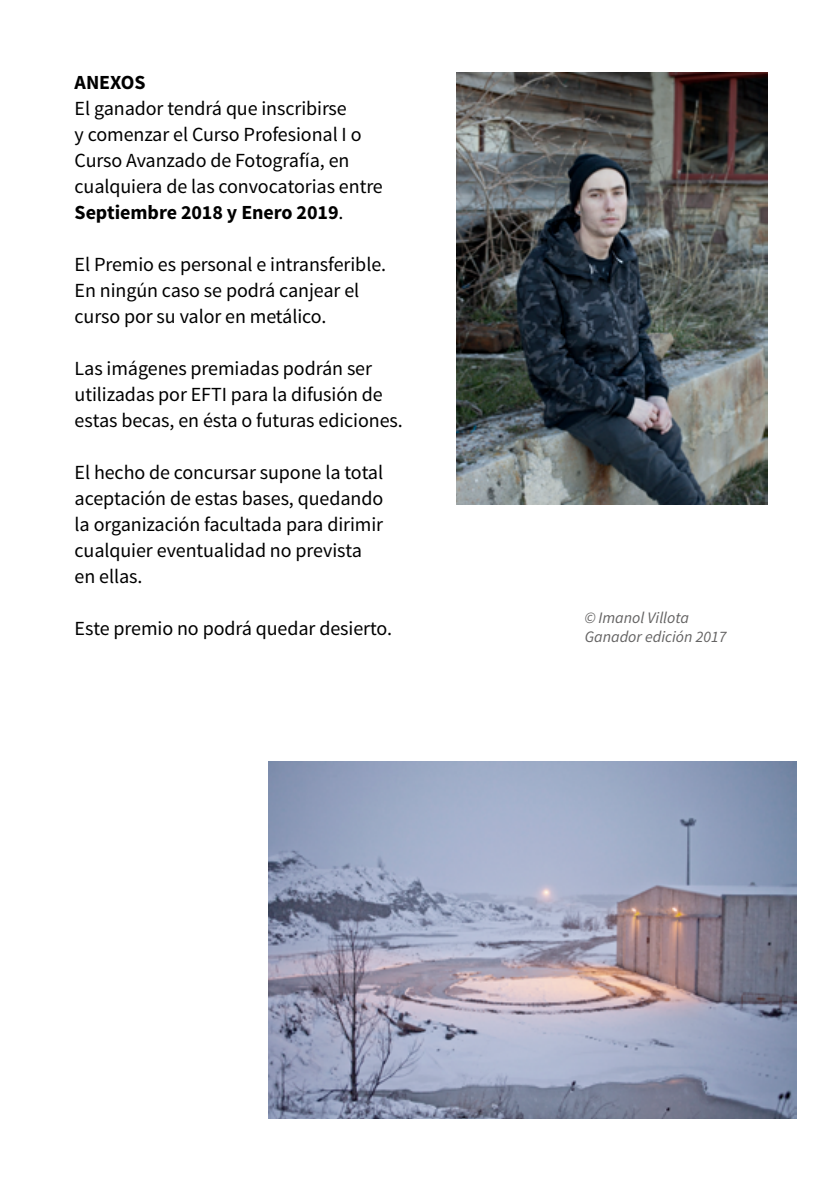
<style>
.page{position:relative;width:840px;height:1191px;background:#fff}
.page>*{position:absolute;margin:0;border:0;box-sizing:border-box;transform-origin:0 0}
.t1{font:20px/26px "Source Sans Pro";letter-spacing:-.005em;color:#000}
.t2{font:700 20px "Source Sans Pro";letter-spacing:-.005em;color:#000}
.t3{font:italic 16px/19.2px "Source Sans Pro";color:#646363}
.s1{font-weight:700}
</style>
<div class="page">
<img style="left:268px;top:762px;width:528px;height:356px">
<img style="left:456px;top:72px;width:310px;height:433px">
<p class="t2" style="left:75px;top:70px;width:72px">ANEXOS</p>
<p class="t1" style="left:75px;top:96px;width:309px">El ganador tendrá que inscribirse<br>y comenzar el Curso Profesional I o Curso Avanzado de Fotografía, en cualquiera de las convocatorias entre <span class="s1">Septiembre 2018 y Enero 2019</span>.</p>
<p class="t1" style="left:75px;top:252px;width:313px">El Premio es personal e intransferible.<br>En ningún caso se podrá canjear el curso por su valor en metálico.</p>
<p class="t1" style="left:75px;top:356px;width:329px">Las imágenes premiadas podrán ser utilizadas por EFTI para la difusión de estas becas, en ésta o futuras ediciones.</p>
<p class="t1" style="left:75px;top:460px;width:310px">El hecho de concursar supone la total aceptación de estas bases, quedando la organización facultada para dirimir cualquier eventualidad no prevista en ellas.</p>
<p class="t1" style="left:75px;top:616px;width:319px">Este premio no podrá quedar desierto.</p>
<p class="t3" style="left:584px;top:608px;width:143px">© Imanol Villota<br>Ganador edición 2017</p>
</div>
